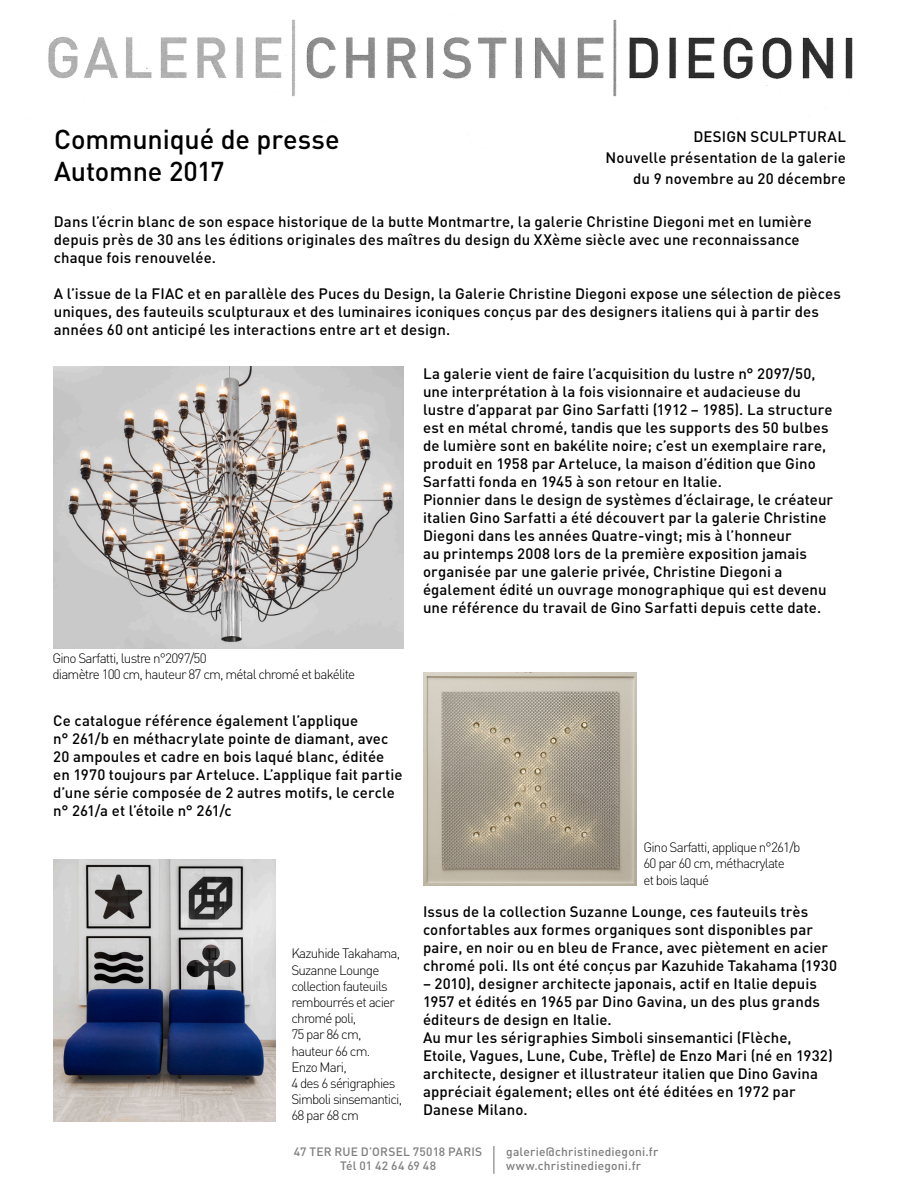
<style>
.page{position:relative;width:900px;height:1200px;background:#fff}
.page>*{position:absolute;margin:0;border:0;box-sizing:border-box;transform-origin:0 0}
.t1{font:500 27px "DIN";letter-spacing:-.005em;color:#000}
.Style_de_paragraphe{font:500 15px/18px "DIN";letter-spacing:.005em;color:#000}
.t2{font:300 13.5px/16.2px "DIN";letter-spacing:-.06em;color:#000}
.t3{font:500 12px "DIN";letter-spacing:.015em;color:#7e7e7e}
</style>
<div class="page">
<img style="left:48px;top:19px;width:805px;height:112px">
<svg style="left:493px;top:1146px;width:1px;height:28px"></svg>
<img style="left:53px;top:367px;width:351px;height:282px">
<img style="left:53px;top:859px;width:222px;height:263px">
<img style="left:423px;top:672px;width:214px;height:214px">
<p class="t1" style="left:54px;top:121px;width:287px">Communiqué de presse</p>
<p class="t1" style="left:54px;top:153px;width:172px">Automne 2017</p>
<p class="Style_de_paragraphe" style="left:693px;top:127px;width:154px">DESIGN SCULPTURAL</p>
<p class="Style_de_paragraphe" style="left:606px;top:148px;width:242px">Nouvelle présentation de la galerie</p>
<p class="Style_de_paragraphe" style="left:633px;top:169px;width:214px">du 9 novembre au 20 décembre</p>
<p class="Style_de_paragraphe" style="left:54px;top:212px;width:760px">Dans l’écrin blanc de son espace historique de la butte Montmartre, la galerie Christine Diegoni met en lumière depuis près de 30 ans les éditions originales des maîtres du design du XXème siècle avec une reconnaissance chaque fois renouvelée.</p>
<p class="Style_de_paragraphe" style="left:54px;top:284px;width:789px">A l’issue de la FIAC et en parallèle des Puces du Design, la Galerie Christine Diegoni expose une sélection de pièces uniques, des fauteuils sculpturaux et des luminaires iconiques conçus par des designers italiens qui à partir des années 60 ont anticipé les interactions entre art et design.</p>
<p class="t2" style="left:52px;top:649px;width:156px">Gino Sarfatti, lustre n°2097/50</p>
<p class="t2" style="left:52px;top:666px;width:304px">diamètre 100 cm, hauteur 87 cm, métal chromé et bakélite</p>
<p class="Style_de_paragraphe" style="left:53px;top:711px;width:307px">Ce catalogue référence également l’applique</p>
<p class="Style_de_paragraphe" style="left:53px;top:729px;width:351px">n° 261/b en méthacrylate pointe de diamant, avec 20 ampoules et cadre en bois laqué blanc, éditée en 1970 toujours par Arteluce. L’applique fait partie d’une série composée de 2 autres motifs, le cercle n° 261/a et l’étoile n° 261/c</p>
<p class="t2" style="left:291px;top:945px;width:110px">Kazuhide Takahama,<br>Suzanne Lounge collection fauteuils rembourrés et acier chromé poli,</p>
<p class="t2" style="left:291px;top:1026px;width:72px">75 par 86 cm,</p>
<p class="t2" style="left:291px;top:1042px;width:80px">hauteur 66 cm.</p>
<p class="t2" style="left:291px;top:1058px;width:57px">Enzo Mari,</p>
<p class="t2" style="left:291px;top:1075px;width:112px">4 des 6 sérigraphies<br>Simboli sinsemantici,</p>
<p class="t2" style="left:291px;top:1107px;width:69px">68 par 68 cm</p>
<p class="Style_de_paragraphe" style="left:423px;top:364px;width:411px">La galerie vient de faire l’acquisition du lustre n° 2097/50, une interprétation à la fois visionnaire et audacieuse du lustre d’apparat par Gino Sarfatti (1912 – 1985). La structure est en métal chromé, tandis que les supports des 50 bulbes de lumière sont en bakélite noire; c’est un exemplaire rare, produit en 1958 par Arteluce, la maison d’édition que Gino Sarfatti fonda en 1945 à son retour en Italie.</p>
<p class="Style_de_paragraphe" style="left:423px;top:490px;width:412px">Pionnier dans le design de systèmes d’éclairage, le créateur italien Gino Sarfatti a été découvert par la galerie Christine Diegoni dans les années Quatre-vingt; mis à l’honneur<br>au printemps 2008 lors de la première exposition jamais organisée par une galerie privée, Christine Diegoni a également édité un ouvrage monographique qui est devenu une référence du travail de Gino Sarfatti depuis cette date.</p>
<p class="t2" style="left:644px;top:839px;width:158px">Gino Sarfatti, applique n°261/b</p>
<p class="t2" style="left:644px;top:855px;width:143px">60 par 60 cm, méthacrylate</p>
<p class="t2" style="left:644px;top:871px;width:67px">et bois laqué</p>
<p class="Style_de_paragraphe" style="left:423px;top:902px;width:416px">Issus de la collection Suzanne Lounge, ces fauteuils très confortables aux formes organiques sont disponibles par paire, en noir ou en bleu de France, avec piètement en acier chromé poli. Ils ont été conçus par Kazuhide Takahama (1930</p>
<p class="Style_de_paragraphe" style="left:423px;top:974px;width:398px">– 2010), designer architecte japonais, actif en Italie depuis<br>1957 et édités en 1965 par Dino Gavina, un des plus grands éditeurs de design en Italie.</p>
<p class="Style_de_paragraphe" style="left:423px;top:1028px;width:411px">Au mur les sérigraphies Simboli sinsemantici (Flèche, Etoile, Vagues, Lune, Cube, Trèfle) de Enzo Mari (né en 1932) architecte, designer et illustrateur italien que Dino Gavina appréciait également; elles ont été éditées en 1972 par Danese Milano.</p>
<p class="t3" style="left:294px;top:1143px;width:190px">47 TER RUE D’ORSEL 75018 PARIS</p>
<p class="t3" style="left:340px;top:1158px;width:98px">Tél 01 42 64 69 48</p>
<p class="t3" style="left:506px;top:1143px;width:154px">galerie@christinediegoni.fr</p>
<p class="t3" style="left:506px;top:1158px;width:136px">www.christinediegoni.fr</p>
</div>
